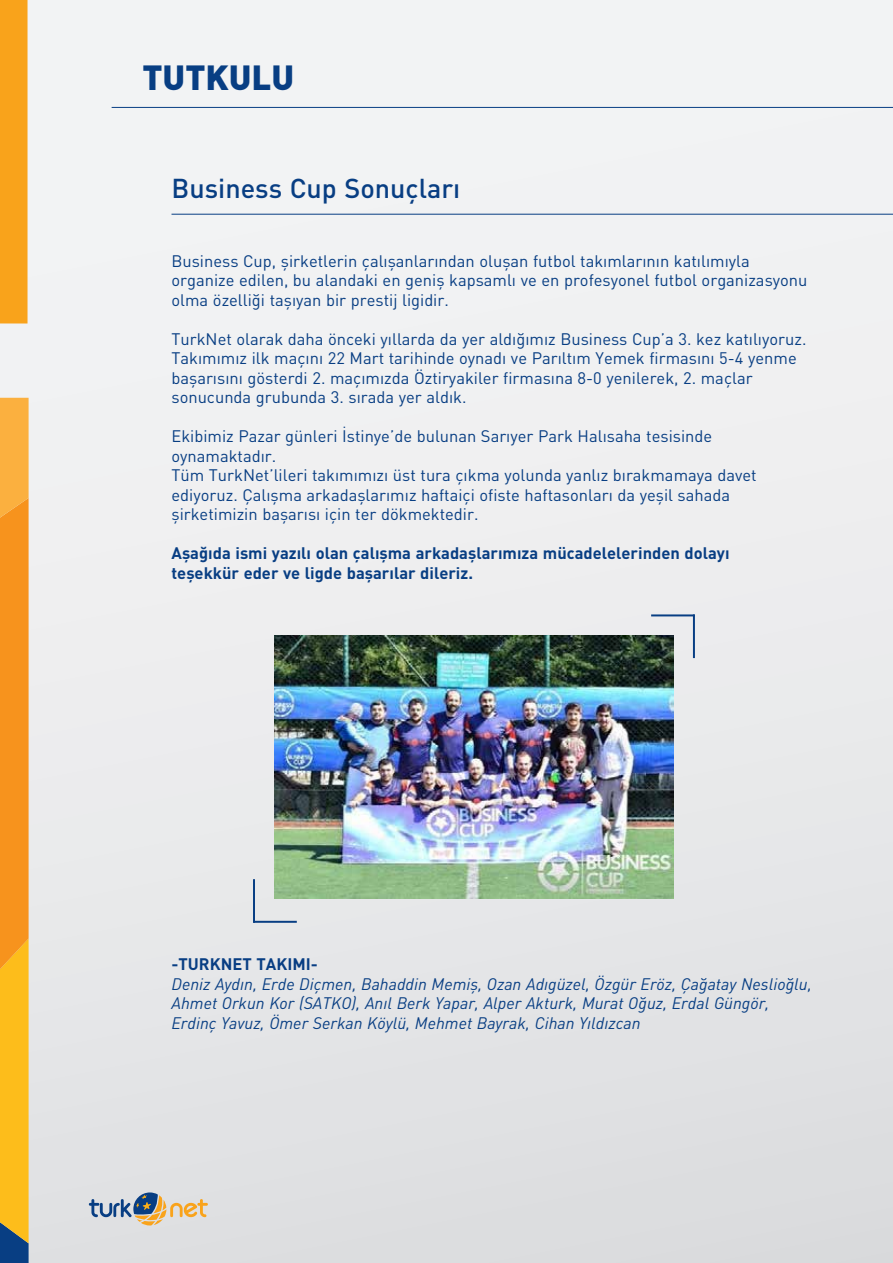
<style>
.page{position:relative;width:893px;height:1263px;background:#fff}
.page>*{position:absolute;margin:0;border:0;box-sizing:border-box;transform-origin:0 0}
.t1{font:900 34.5px "DIN";color:#083e83}
.t2{font:500 27px "DIN";color:#083e83}
.t3{font:16.5px/19.5px "DIN";color:#083e83}
.t4{font:italic 16.5px/19.5px "DIN";color:#083e83}
.t5{font:700 16.5px/19.5px "DIN";color:#083e83}
</style>
<div class="page">
<div style="left:0;top:0;width:893px;height:1263px;background:linear-gradient(to bottom,#f6f7f7,#dfe0e2)"></div>
<div style="left:0;top:0;width:28px;height:324px;background:#f9a31b"></div>
<svg style="left:0;top:398px;width:29px;height:865px;background:#f1a227"></svg>
<hr style="left:112px;top:107px;width:781px;height:1px;background:#083e83">
<svg style="left:89px;top:1192px;width:119px;height:33px;background:#bdbab3"></svg>
<hr style="left:171px;top:214px;width:722px;height:1px;background:#083e83">
<hr style="left:693px;top:614px;width:2px;height:44px;background:#083e83">
<hr style="left:651px;top:614px;width:44px;height:2px;background:#083e83">
<hr style="left:253px;top:879px;width:2px;height:44px;background:#083e83">
<hr style="left:253px;top:921px;width:44px;height:2px;background:#083e83">
<img style="left:274px;top:635px;width:400px;height:264px">
<h1 class="t1" style="left:142px;top:55px;width:153px">TUTKULU</h1>
<h2 class="t2" style="left:171px;top:171px;width:290px">Business Cup Sonuçları</h2>
<p class="t3" style="left:171px;top:251px;width:637px">Business Cup, şirketlerin çalışanlarından oluşan futbol takımlarının katılımıyla organize edilen, bu alandaki en geniş kapsamlı ve en profesyonel futbol organizasyonu olma özelliği taşıyan bir prestij ligidir.</p>
<p class="t3" style="left:171px;top:329px;width:636px">TurkNet olarak daha önceki yıllarda da yer aldığımız Business Cup’a 3. kez katılıyoruz.<br>Takımımız ilk maçını 22 Mart tarihinde oynadı ve Parıltım Yemek firmasını 5-4 yenme başarısını gösterdi 2. maçımızda Öztiryakiler firmasına 8-0 yenilerek, 2. maçlar sonucunda grubunda 3. sırada yer aldık.</p>
<p class="t3" style="left:171px;top:426px;width:587px">Ekibimiz Pazar günleri İstinye’de bulunan Sarıyer Park Halısaha tesisinde oynamaktadır.<br>Tüm TurkNet’lileri takımımızı üst tura çıkma yolunda yanlız bırakmamaya davet ediyoruz. Çalışma arkadaşlarımız haftaiçi ofiste haftasonları da yeşil sahada şirketimizin başarısı için ter dökmektedir.</p>
<p class="t5" style="left:171px;top:543px;width:560px">Aşağıda ismi yazılı olan çalışma arkadaşlarımıza mücadelelerinden dolayı teşekkür eder ve ligde başarılar dileriz.</p>
<p class="t5" style="left:171px;top:954px;width:148px">-TURKNET TAKIMI-</p>
<p class="t4" style="left:171px;top:973px;width:642px">Deniz Aydın, Erde Diçmen, Bahaddin Memiş, Ozan Adıgüzel, Özgür Eröz, Çağatay Neslioğlu,<br>Ahmet Orkun Kor (SATKO), Anıl Berk Yapar, Alper Akturk, Murat Oğuz, Erdal Güngör,<br>Erdinç Yavuz, Ömer Serkan Köylü, Mehmet Bayrak, Cihan Yıldızcan</p>
</div>
